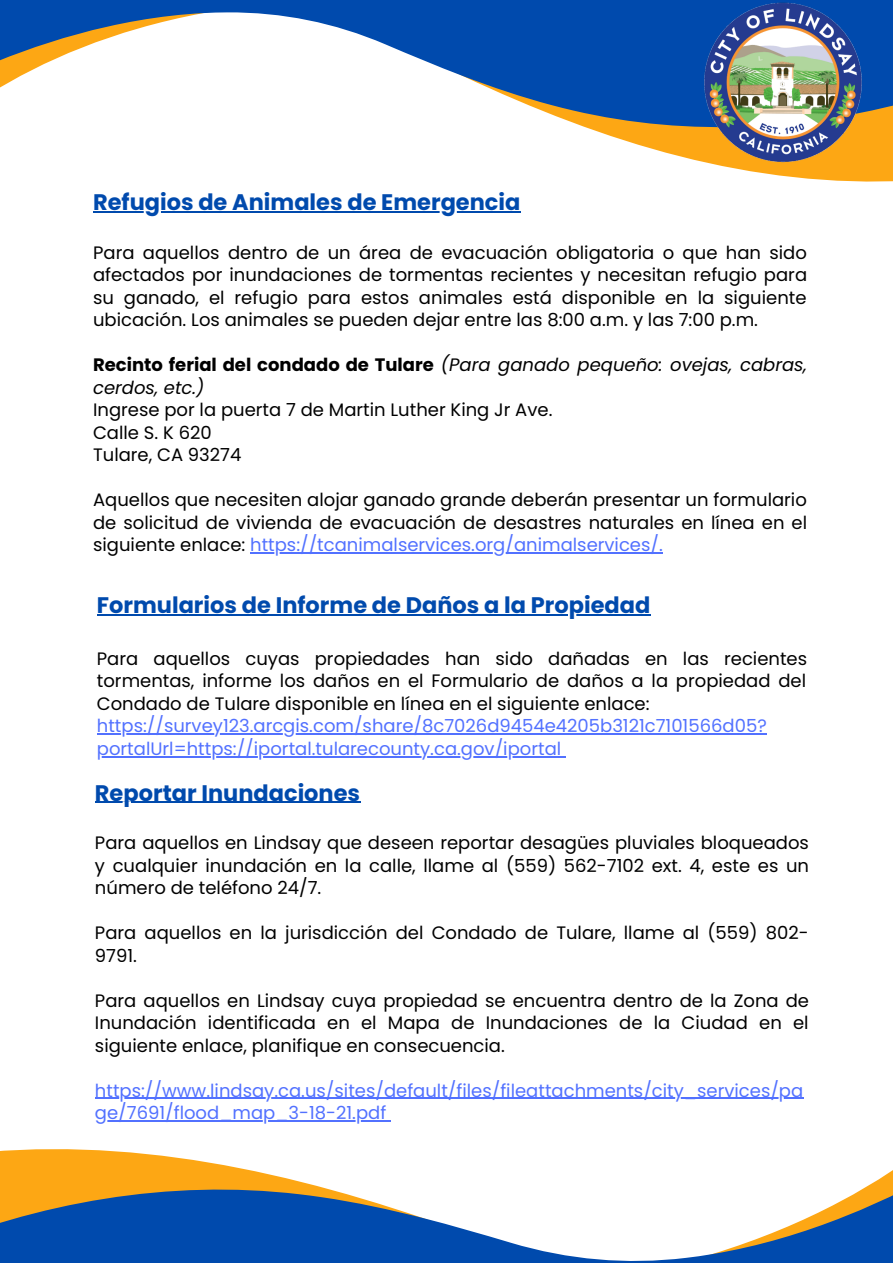
<style>
.page{position:relative;width:893px;height:1264px;background:#fff}
.page>*{position:absolute;margin:0;border:0;box-sizing:border-box;transform-origin:0 0}
.t1{font:700 22.5px "Poppins";color:#004aad}
.t2{font:18px/22.5px "Poppins";color:#000;text-align:justify}
.t3{font:18px/22.5px "Poppins";color:#5271ff}
.t4{font:italic 18px/22.5px "Poppins";color:#000}
.s1{font-weight:700;font-style:normal}
.s2{color:#5271ff}
</style>
<div class="page">
<svg style="left:744px;top:170px;width:148px;height:12px;fill:#fda714"></svg>
<svg style="left:0;top:0;width:892px;height:170px"></svg>
<svg style="left:0;top:1097px;width:892px;height:165px"></svg>
<img style="left:700px;top:0;width:165px;height:165px">
<hr style="left:93px;top:211px;width:427px;height:1px;background:#004aad">
<hr style="left:250px;top:552px;width:412px;height:1px;background:#5271ff">
<hr style="left:97px;top:614px;width:553px;height:1px;background:#004aad">
<hr style="left:97px;top:733px;width:669px;height:1px;background:#5271ff">
<hr style="left:97px;top:756px;width:464px;height:1px;background:#5271ff">
<hr style="left:95px;top:801px;width:265px;height:2px;background:#004aad">
<hr style="left:95px;top:1097px;width:708px;height:1px;background:#5271ff">
<hr style="left:95px;top:1120px;width:291px;height:1px;background:#5271ff">
<p class="t1" style="left:93px;top:187px;width:429px">Refugios de Animales de Emergencia</p>
<p class="t2" style="left:93px;top:241px;width:715px">Para aquellos dentro de un área de evacuación obligatoria o que han sido afectados por inundaciones de tormentas recientes y necesitan refugio para su ganado, el refugio para estos animales está disponible en la siguiente ubicación. Los animales se pueden dejar entre las 8:00 a.m. y las 7:00 p.m.</p>
<p class="t4" style="left:93px;top:353px;width:715px"><span class="s1">Recinto ferial del condado de Tulare</span> (Para ganado pequeño: ovejas, cabras, cerdos, etc.)</p>
<p class="t2" style="left:93px;top:398px;width:461px;text-align:left">Ingrese por la puerta 7 de Martin Luther King Jr Ave.<br>Calle S. K 620<br>Tulare, CA 93274</p>
<p class="t2" style="left:93px;top:488px;width:715px">Aquellos que necesiten alojar ganado grande deberán presentar un formulario de solicitud de vivienda de evacuación de desastres naturales en línea en el siguiente enlace: <span class="s2">https://tcanimalservices.org/animalservices/.</span></p>
<p class="t1" style="left:97px;top:589px;width:555px">Formularios de Informe de Daños a la Propiedad</p>
<p class="t2" style="left:97px;top:647px;width:711px">Para aquellos cuyas propiedades han sido dañadas en las recientes tormentas, informe los daños en el Formulario de daños a la propiedad del Condado de Tulare disponible en línea en el siguiente enlace:</p>
<p class="t3" style="left:97px;top:714px;width:671px">https://survey123.arcgis.com/share/8c7026d9454e4205b3121c7101566d05? portalUrl=https://iportal.tularecounty.ca.gov/iportal</p>
<p class="t1" style="left:95px;top:777px;width:267px">Reportar Inundaciones</p>
<p class="t2" style="left:95px;top:831px;width:715px">Para aquellos en Lindsay que deseen reportar desagües pluviales bloqueados y cualquier inundación en la calle, llame al (559) 562-7102 ext. 4, este es un número de teléfono 24/7.</p>
<p class="t2" style="left:95px;top:921px;width:715px">Para aquellos en la jurisdicción del Condado de Tulare, llame al (559) 802-<br>9791.</p>
<p class="t2" style="left:95px;top:988px;width:715px">Para aquellos en Lindsay cuya propiedad se encuentra dentro de la Zona de Inundación identificada en el Mapa de Inundaciones de la Ciudad en el siguiente enlace, planifique en consecuencia.</p>
<p class="t3" style="left:95px;top:1078px;width:709px">https://www.lindsay.ca.us/sites/default/files/fileattachments/city_services/pa ge/7691/flood_map_3-18-21.pdf</p>
</div>
